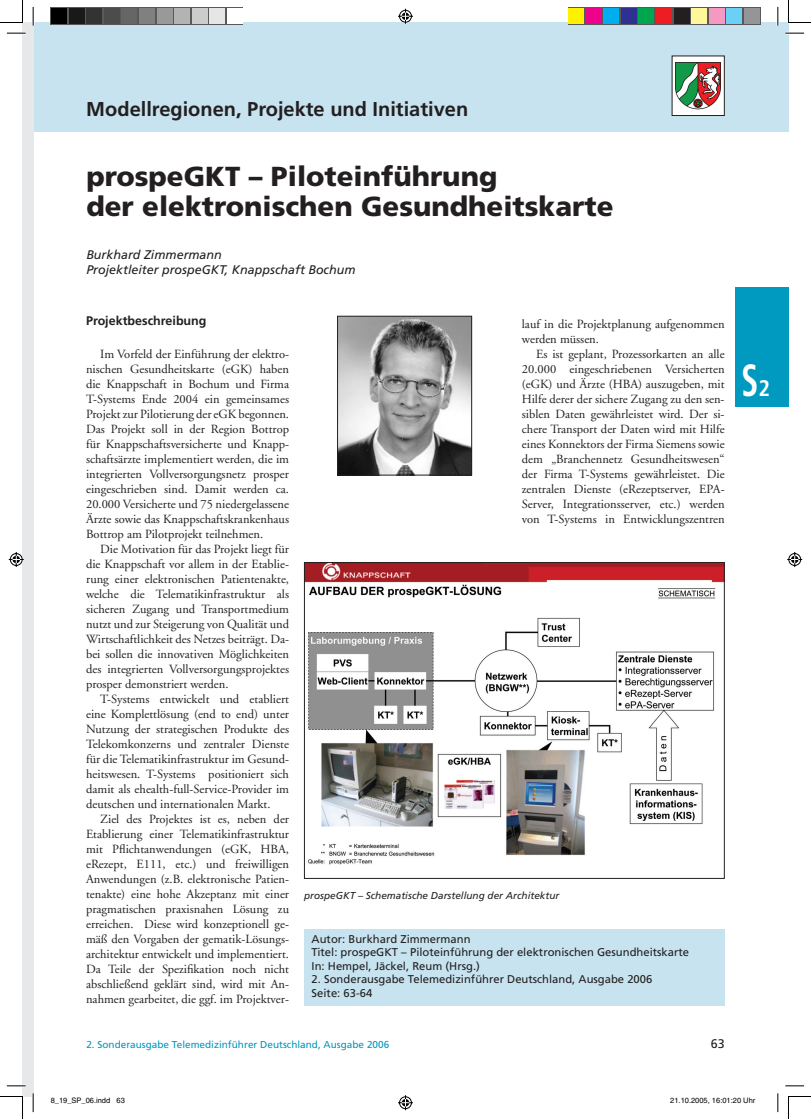
<style>
.page{position:relative;width:811px;height:1119px;background:#fff}
.page>*{position:absolute;margin:0;border:0;box-sizing:border-box;transform-origin:0 0}
.t1{font:700 condensed 45px "Frutiger";color:#fff;scale:.75 1}
.t2{font:900 27.5px/30px "Frutiger";color:#231f20}
.t3{font:700 20px "Frutiger";color:#231f20}
.t4{font:12.5px/15px "Adobe Garamond";color:#231f20;text-align:justify}
.t5{font:italic 12.5px/15px "Frutiger";color:#231f20}
.t6{font:700 12.5px "Frutiger";color:#231f20}
.t7{font:12.5px "Frutiger";color:#231f20}
.t8{font:11.25px/13.5px "Frutiger";color:#231f20}
.t9{font:10px "Frutiger";color:#0099c0}
.t10{font:italic 10px "Frutiger";color:#231f20}
.t11{font:7.5px "Helvetica";color:#000}
.s1{font-size:22.5px}
</style>
<div class="page">
<div style="left:33px;top:23px;width:755px;height:109px;background:#c6e3ef"></div>
<div style="left:735px;top:287px;width:53px;height:120px;background:#0099c0"></div>
<img style="left:339px;top:318px;width:131px;height:155px">
<div style="left:337px;top:316px;width:135px;height:159px;border:1px solid #231f20"></div>
<div style="left:304px;top:929px;width:420px;height:76px;background:#c6e3ef"></div>
<img style="left:306px;top:564px;width:416px;height:301px">
<div style="left:304px;top:562px;width:420px;height:316px;border:1px solid #231f20"></div>
<div style="left:672px;top:56px;width:52px;height:59px;background:#fff"></div>
<img style="left:675px;top:62px;width:45px;height:48px">
<hr style="left:785px;top:32px;width:18px;height:3px;background:#fff">
<hr style="left:32px;top:7px;width:3px;height:19px;background:#fff">
<hr style="left:776px;top:7px;width:3px;height:19px;background:#fff">
<svg style="left:7px;top:33px;width:19px;height:1px"></svg>
<svg style="left:785px;top:33px;width:18px;height:1px"></svg>
<svg style="left:7px;top:1085px;width:19px;height:1px"></svg>
<svg style="left:785px;top:1085px;width:18px;height:1px"></svg>
<svg style="left:32px;top:7px;width:2px;height:19px"></svg>
<svg style="left:32px;top:1093px;width:2px;height:19px"></svg>
<svg style="left:777px;top:7px;width:1px;height:19px"></svg>
<svg style="left:777px;top:1093px;width:1px;height:19px"></svg>
<svg style="left:0;top:0;width:23px;height:23px"></svg>
<svg style="left:0;top:1096px;width:23px;height:23px"></svg>
<svg style="left:788px;top:0;width:22px;height:23px"></svg>
<svg style="left:788px;top:1096px;width:22px;height:23px"></svg>
<svg style="left:396px;top:8px;width:18px;height:16px"></svg>
<svg style="left:398px;top:1095px;width:15px;height:16px"></svg>
<svg style="left:8px;top:550px;width:17px;height:18px"></svg>
<svg style="left:787px;top:552px;width:16px;height:15px"></svg>
<svg style="left:51px;top:8px;width:192px;height:17px"></svg>
<div style="left:52px;top:9px;width:15px;height:15px;background:#000"></div>
<div style="left:69px;top:9px;width:15px;height:15px;background:#191919"></div>
<div style="left:87px;top:9px;width:15px;height:15px;background:#333"></div>
<div style="left:104px;top:9px;width:15px;height:15px;background:#4c4c4c"></div>
<div style="left:122px;top:9px;width:15px;height:15px;background:#666"></div>
<div style="left:139px;top:9px;width:15px;height:15px;background:#808080"></div>
<div style="left:157px;top:9px;width:15px;height:15px;background:#999"></div>
<div style="left:174px;top:9px;width:15px;height:15px;background:#b3b3b3"></div>
<div style="left:192px;top:9px;width:15px;height:15px;background:#ccc"></div>
<div style="left:209px;top:9px;width:15px;height:15px;background:#e6e6e6"></div>
<div style="left:227px;top:9px;width:15px;height:15px;background:#fff"></div>
<svg style="left:567px;top:8px;width:193px;height:17px"></svg>
<div style="left:568px;top:9px;width:15px;height:15px;background:#fff101"></div>
<div style="left:586px;top:9px;width:15px;height:15px;background:#ed028c"></div>
<div style="left:603px;top:9px;width:15px;height:15px;background:#00aeef"></div>
<div style="left:621px;top:9px;width:15px;height:15px;background:#2e3092"></div>
<div style="left:638px;top:9px;width:15px;height:15px;background:#00a54f"></div>
<div style="left:656px;top:9px;width:15px;height:15px;background:#ee1d23"></div>
<div style="left:673px;top:9px;width:15px;height:15px;background:#231f20"></div>
<div style="left:691px;top:9px;width:15px;height:15px;background:#fff79a"></div>
<div style="left:708px;top:9px;width:15px;height:15px;background:#f499c2"></div>
<div style="left:726px;top:9px;width:15px;height:15px;background:#6ccff6"></div>
<div style="left:743px;top:9px;width:15px;height:15px;background:#939598"></div>
<h3 class="t3" style="left:86px;top:101px;width:383px">Modellregionen, Projekte und Initiativen</h3>
<h2 class="t2" style="left:86px;top:163px;width:528px">prospeGKT – Piloteinführung<br>der elektronischen Gesundheitskarte</h2>
<p class="t5" style="left:86px;top:248px;width:271px">Burkhard Zimmermann<br>Projektleiter prospeGKT, Knappschaft Bochum</p>
<p class="t6" style="left:86px;top:316px;width:122px">Projektbeschreibung</p>
<p class="t4" style="left:86px;top:348px;width:204px;text-indent:14px">Im Vorfeld der Einführung der elektro&shy;nischen Gesundheitskarte (eGK) haben die Knappschaft in Bochum und Firma T-Systems Ende 2004 ein gemeinsames Projekt zur Pilotierung der eGK begonnen.<br>Das Projekt soll in der Region Bottrop für Knappschaftsversicherte und Knapp&shy;schaftsärzte implementiert werden, die im integrierten Vollversorgungsnetz prosper eingeschrieben sind. Damit werden ca.<br>20.000 Versicherte und 75 niedergelassene Ärzte sowie das Knappschaftskrankenhaus Bottrop am Pilotprojekt teilnehmen.</p>
<p class="t4" style="left:86px;top:543px;width:204px;text-indent:14px">Die Motivation für das Projekt liegt für die Knappschaft vor allem in der Etablie&shy;rung einer elektronischen Patientenakte, welche die Telematikinfrastruktur als sicheren Zugang und Transportmedium nutzt und zur Steigerung von Qualität und Wirtschaftlichkeit des Netzes beiträgt. Da&shy;bei sollen die innovativen Möglichkeiten des integrierten Vollversorgungsprojektes prosper demonstriert werden.</p>
<p class="t4" style="left:86px;top:693px;width:204px;text-indent:14px">T-Systems entwickelt und etabliert eine Komplettlösung (end to end) unter Nutzung der strategischen Produkte des Telekomkonzerns und zentraler Dienste für die Telematikinfrastruktur im Gesund&shy;heitswesen. T-Systems positioniert sich damit als ehealth-full-Service-Provider im deutschen und internationalen Markt.</p>
<p class="t4" style="left:86px;top:813px;width:204px;text-indent:14px">Ziel des Projektes ist es, neben der Etablierung einer Telematikinfrastruktur mit Pflichtanwendungen (eGK, HBA, eRezept, E111, etc.) und freiwilligen Anwendungen (z.B. elektronische Patien&shy;tenakte) eine hohe Akzeptanz mit einer pragmatischen praxisnahen Lösung zu erreichen. Diese wird konzeptionell ge&shy;mäß den Vorgaben der gematik-Lösungs&shy;architektur entwickelt und implementiert.<br>Da Teile der Spezifikation noch nicht abschließend geklärt sind, wird mit An&shy;nahmen gearbeitet, die ggf. im Projektver-</p>
<p class="t4" style="left:521px;top:318px;width:204px">lauf in die Projektplanung aufgenommen werden müssen.</p>
<p class="t4" style="left:521px;top:348px;width:204px;text-indent:14px">Es ist geplant, Prozessorkarten an alle 20.000 eingeschriebenen Versicherten (eGK) und Ärzte (HBA) auszugeben, mit Hilfe derer der sichere Zugang zu den sen&shy;siblen Daten gewährleistet wird. Der si&shy;chere Transport der Daten wird mit Hilfe eines Konnektors der Firma Siemens sowie dem „Branchennetz Gesundheitswesen“ der Firma T-Systems gewährleistet. Die zentralen Dienste (eRezeptserver, EPA-Server, Integrationsserver, etc.) werden von T-Systems in Entwicklungszentren</p>
<p class="t10" style="left:304px;top:891px;width:257px">prospeGKT – Schematische Darstellung der Architektur</p>
<p class="t8" style="left:311px;top:933px;width:379px">Autor: Burkhard Zimmermann<br>Titel: prospeGKT – Piloteinführung der elektronischen Gesundheitskarte<br>In: Hempel, Jäckel, Reum (Hrsg.)</p>
<p class="t8" style="left:311px;top:973px;width:342px">2. Sonderausgabe Telemedizinführer Deutschland, Ausgabe 2006<br>Seite: 63-64</p>
<p class="t9" style="left:86px;top:1040px;width:304px">2. Sonderausgabe Telemedizinführer Deutschland, Ausgabe 2006</p>
<p class="t7" style="left:710px;top:1038px;width:15px">63</p>
<h1 class="t1" style="left:741px;top:362px;width:40px">S<span class="s1">2</span></h1>
<p class="t11" style="left:51px;top:1098px;width:76px">8_19_SP_06.indd 63</p>
<p class="t11" style="left:670px;top:1098px;width:87px">21.10.2005, 16:01:20 Uhr</p>
</div>
